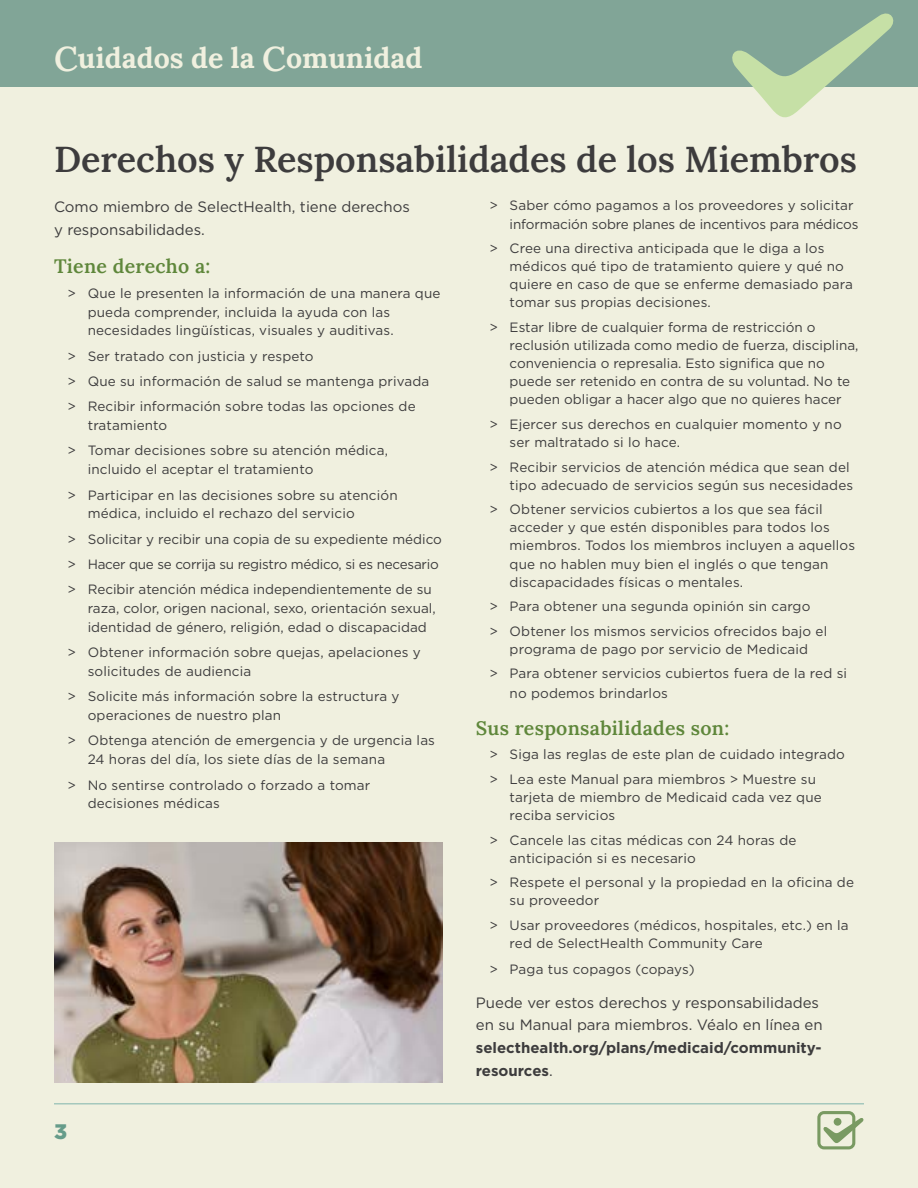
<style>
.page{position:relative;width:918px;height:1188px;background:#f0f0df}
.page>*{position:absolute;margin:0;border:0;box-sizing:border-box;transform-origin:0 0}
.t1{font:600 36px "Lora";color:#3d3c3d}
.t2{font:700 28.5px "Lora";color:#f0f0df}
.t3{font:900 21px "Gotham";color:#669c8a}
.t4{font:600 19.5px "Lora";letter-spacing:.015em;color:#5f873b}
.t5{font:15px/23.2px "Gotham";color:#3d3c3d}
.t6{font:700 15px/22.6px "Gotham";color:#3d3c3d}
.t7{font:13.5px/18.1px "Gotham";letter-spacing:.01em;color:#3d3c3d}
.t8{font:13.5px/18.1px "Gotham";letter-spacing:-.01em;color:#3d3c3d}
.t9{font:13.5px "Gotham";letter-spacing:-.02em;color:#3d3c3d}
.s1{font-weight:600;font-size:34.5px}
.s2{font-weight:400}
</style>
<div class="page">
<div style="left:0;top:0;width:918px;height:87px;background:#81a597"></div>
<svg style="left:732px;top:13px;width:162px;height:105px"></svg>
<hr style="left:54px;top:1103px;width:810px;height:2px;background:#a5c8bd">
<svg style="left:817px;top:1111px;width:47px;height:38px"></svg>
<img style="left:54px;top:842px;width:388px;height:240px">
<h2 class="t2" style="left:54px;top:36px;width:370px"><span class="s1">C</span>uidados de la <span class="s1">C</span>omunidad</h2>
<h1 class="t1" style="left:54px;top:132px;width:805px">Derechos y Responsabilidades de los Miembros</h1>
<p class="t5" style="left:54px;top:195px;width:357px">Como miembro de SelectHealth, tiene derechos y responsabilidades.</p>
<h3 class="t4" style="left:54px;top:251px;width:158px">Tiene derecho a:</h3>
<p class="t7" style="left:88px;top:283px;width:354px;line-height:18.8px;text-indent:-20px">&gt; Que le presenten la información de una manera que pueda comprender, incluida la ayuda con las necesidades lingüísticas, visuales y auditivas.</p>
<p class="t7" style="left:68px;top:343px;width:363px;line-height:25.3px">&gt; Ser tratado con justicia y respeto<br>&gt; Que su información de salud se mantenga privada &gt; Recibir información sobre todas las opciones de</p>
<p class="t7" style="left:88px;top:416px;width:81px">tratamiento</p>
<p class="t7" style="left:88px;top:441px;width:302px;line-height:18.8px;text-indent:-20px">&gt; Tomar decisiones sobre su atención médica, incluido el aceptar el tratamiento</p>
<p class="t7" style="left:68px;top:485px;width:332px">&gt; Participar en las decisiones sobre su atención</p>
<p class="t7" style="left:88px;top:504px;width:269px">médica, incluido el rechazo del servicio</p>
<p class="t7" style="left:68px;top:530px;width:376px">&gt; Solicitar y recibir una copia de su expediente médico</p>
<p class="t9" style="left:68px;top:556px;width:373px">&gt; Hacer que se corrija su registro médico, si es necesario</p>
<p class="t7" style="left:68px;top:580px;width:366px">&gt; Recibir atención médica independientemente de su</p>
<p class="t7" style="left:88px;top:599px;width:350px;line-height:18.8px">raza, color, origen nacional, sexo, orientación sexual, identidad de género, religión, edad o discapacidad</p>
<p class="t7" style="left:88px;top:643px;width:335px;line-height:18.8px;text-indent:-20px">&gt; Obtener información sobre quejas, apelaciones y solicitudes de audiencia</p>
<p class="t7" style="left:88px;top:687px;width:313px;line-height:18.8px;text-indent:-20px">&gt; Solicite más información sobre la estructura y operaciones de nuestro plan</p>
<p class="t7" style="left:88px;top:731px;width:349px;line-height:18.8px;text-indent:-20px">&gt; Obtenga atención de emergencia y de urgencia las<br>24 horas del día, los siete días de la semana</p>
<p class="t7" style="left:88px;top:775px;width:284px;line-height:18.8px;text-indent:-20px">&gt; No sentirse controlado o forzado a tomar decisiones médicas</p>
<p class="t8" style="left:510px;top:196px;width:350px;text-indent:-20px">&gt; Saber cómo pagamos a los proveedores y solicitar información sobre planes de incentivos para médicos</p>
<p class="t7" style="left:510px;top:239px;width:345px;text-indent:-20px">&gt; Cree una directiva anticipada que le diga a los médicos qué tipo de tratamiento quiere y qué no quiere en caso de que se enferme demasiado para tomar sus propias decisiones.</p>
<p class="t7" style="left:510px;top:318px;width:350px;text-indent:-20px">&gt; Estar libre de cualquier forma de restricción o reclusión utilizada como medio de fuerza, disciplina, conveniencia o represalia. Esto signifca que no puede ser retenido en contra de su voluntad. No te pueden obligar a hacer algo que no quieres hacer</p>
<p class="t7" style="left:510px;top:415px;width:334px;text-indent:-20px">&gt; Ejercer sus derechos en cualquier momento y no ser maltratado si lo hace.</p>
<p class="t7" style="left:489px;top:457px;width:365px;text-align:right">&gt; Recibir servicios de atención médica que sean del tipo adecuado de servicios según sus necesidades</p>
<p class="t7" style="left:510px;top:500px;width:347px;text-indent:-20px">&gt; Obtener servicios cubiertos a los que sea fácil acceder y que estén disponibles para todos los miembros. Todos los miembros incluyen a aquellos que no hablen muy bien el inglés o que tengan discapacidades físicas o mentales.</p>
<p class="t7" style="left:489px;top:597px;width:323px">&gt; Para obtener una segunda opinión sin cargo</p>
<p class="t7" style="left:489px;top:622px;width:339px;text-align:center">&gt; Obtener los mismos servicios ofrecidos bajo el programa de pago por servicio de Medicaid</p>
<p class="t7" style="left:510px;top:664px;width:339px;line-height:19.6px;text-indent:-20px">&gt; Para obtener servicios cubiertos fuera de la red si no podemos brindarlos</p>
<h3 class="t4" style="left:476px;top:713px;width:255px">Sus responsabilidades son:</h3>
<p class="t7" style="left:489px;top:745px;width:357px">&gt; Siga las reglas de este plan de cuidado integrado</p>
<p class="t7" style="left:510px;top:770px;width:314px;text-indent:-20px">&gt; Lea este Manual para miembros &gt; Muestre su tarjeta de miembro de Medicaid cada vez que reciba servicios</p>
<p class="t7" style="left:510px;top:831px;width:288px;text-indent:-20px">&gt; Cancele las citas médicas con 24 horas de anticipación si es necesario</p>
<p class="t7" style="left:510px;top:873px;width:346px;text-indent:-20px">&gt; Respete el personal y la propiedad en la ofcina de su proveedor</p>
<p class="t7" style="left:510px;top:916px;width:341px;text-indent:-20px">&gt; Usar proveedores (médicos, hospitales, etc.) en la red de SelectHealth Community Care</p>
<p class="t7" style="left:489px;top:960px;width:207px">&gt; Paga tus copagos (copays)</p>
<p class="t5" style="left:476px;top:991px;width:348px;line-height:22.6px">Puede ver estos derechos y responsabilidades en su Manual para miembros. Véalo en línea en</p>
<h5 class="t6" style="left:476px;top:1036px;width:347px">selecthealth.org/plans/medicaid/community&shy;resources<span class="s2">.</span></h5>
<h3 class="t3" style="left:54px;top:1117px;width:15px">3</h3>
</div>
